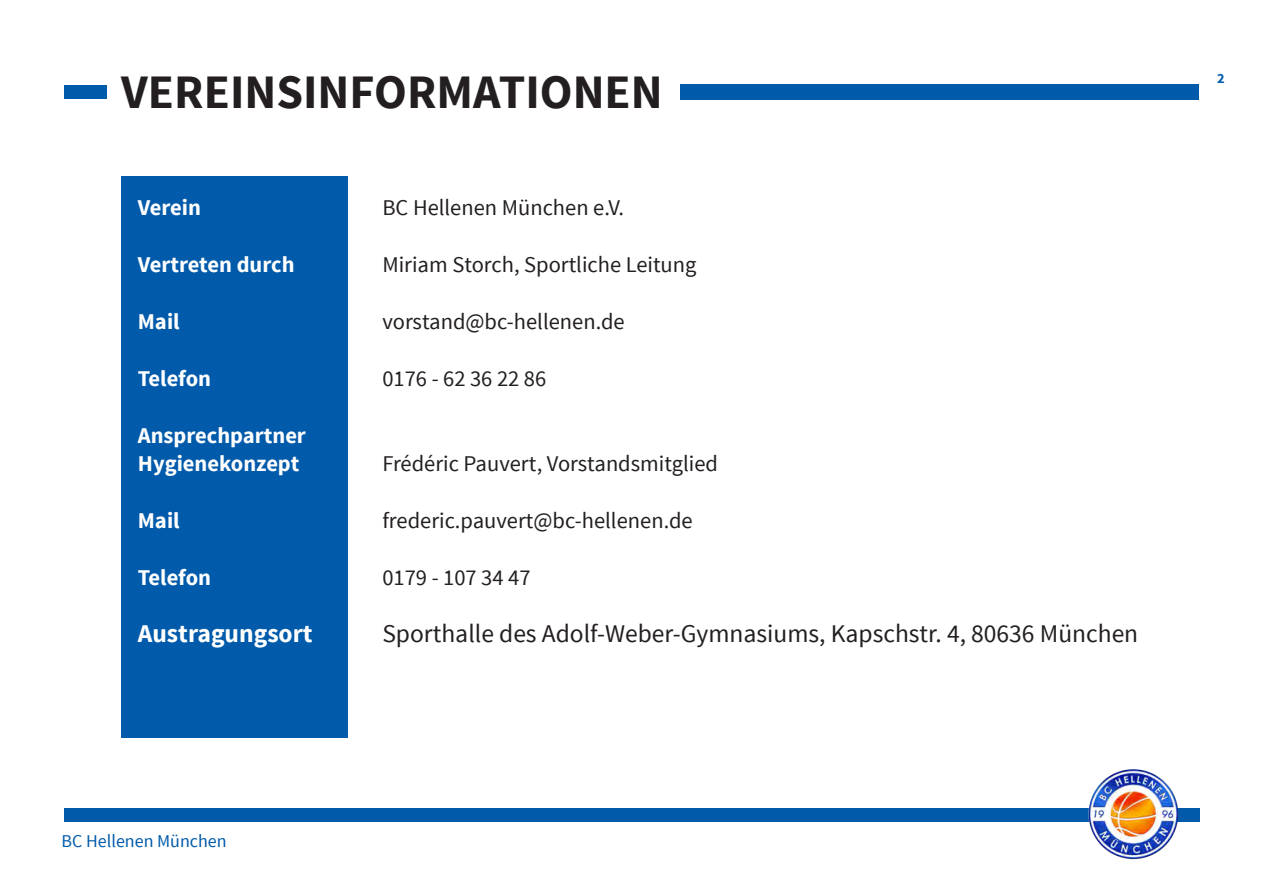
<style>
.page{position:relative;width:1263px;height:893px;background:#fff}
.page>*{position:absolute;margin:0;border:0;box-sizing:border-box;transform-origin:0 0}
.t1{font:700 48px "Source Sans Pro";color:#231f20}
.t2{font:25.5px "Source Sans Pro";color:#231f20}
.t3{font:700 25.5px "Source Sans Pro";color:#fff}
.t4{font:22.5px "Source Sans Pro";color:#231f20}
.t5{font:700 22.5px/28.5px "Source Sans Pro";color:#fff}
.t6{font:18px "Source Sans Pro";color:#015aaa}
.t7{font:700 14.25px "Source Sans Pro";color:#015aaa}
</style>
<div class="page">
<div style="left:121px;top:176px;width:226px;height:562px;background:#015aaa"></div>
<div style="left:680px;top:84px;width:519px;height:16px;background:#015aaa"></div>
<div style="left:64px;top:808px;width:1135px;height:14px;background:#015aaa"></div>
<div style="left:64px;top:85px;width:42px;height:14px;background:#015aaa"></div>
<img style="left:1088px;top:770px;width:91px;height:90px">
<h1 class="t1" style="left:121px;top:62px;width:543px">VEREINSINFORMATIONEN</h1>
<p class="t5" style="left:138px;top:194px;width:65px">Verein</p>
<p class="t4" style="left:382px;top:193px;width:243px">BC Hellenen München e.V.</p>
<p class="t5" style="left:138px;top:251px;width:158px">Vertreten durch</p>
<p class="t4" style="left:382px;top:250px;width:316px">Miriam Storch, Sportliche Leitung</p>
<p class="t5" style="left:138px;top:308px;width:43px">Mail</p>
<p class="t4" style="left:382px;top:307px;width:244px">vorstand@bc-hellenen.de</p>
<p class="t5" style="left:138px;top:365px;width:75px">Telefon</p>
<p class="t4" style="left:382px;top:364px;width:165px">0176 - 62 36 22 86</p>
<p class="t5" style="left:138px;top:422px;width:170px">Ansprechpartner<br>Hygienekonzept</p>
<p class="t4" style="left:382px;top:450px;width:337px">Frédéric Pauvert, Vorstandsmitglied</p>
<p class="t5" style="left:138px;top:507px;width:43px">Mail</p>
<p class="t4" style="left:382px;top:507px;width:312px">frederic.pauvert@bc-hellenen.de</p>
<p class="t5" style="left:138px;top:564px;width:75px">Telefon</p>
<p class="t4" style="left:382px;top:564px;width:150px">0179 - 107 34 47</p>
<p class="t3" style="left:138px;top:617px;width:176px">Austragungsort</p>
<p class="t2" style="left:382px;top:618px;width:757px">Sporthalle des Adolf-Weber-Gymnasiums, Kapschstr. 4, 80636 München</p>
<p class="t6" style="left:62px;top:830px;width:167px">BC Hellenen München</p>
<p class="t7" style="left:1217px;top:69px;width:9px">2</p>
</div>
